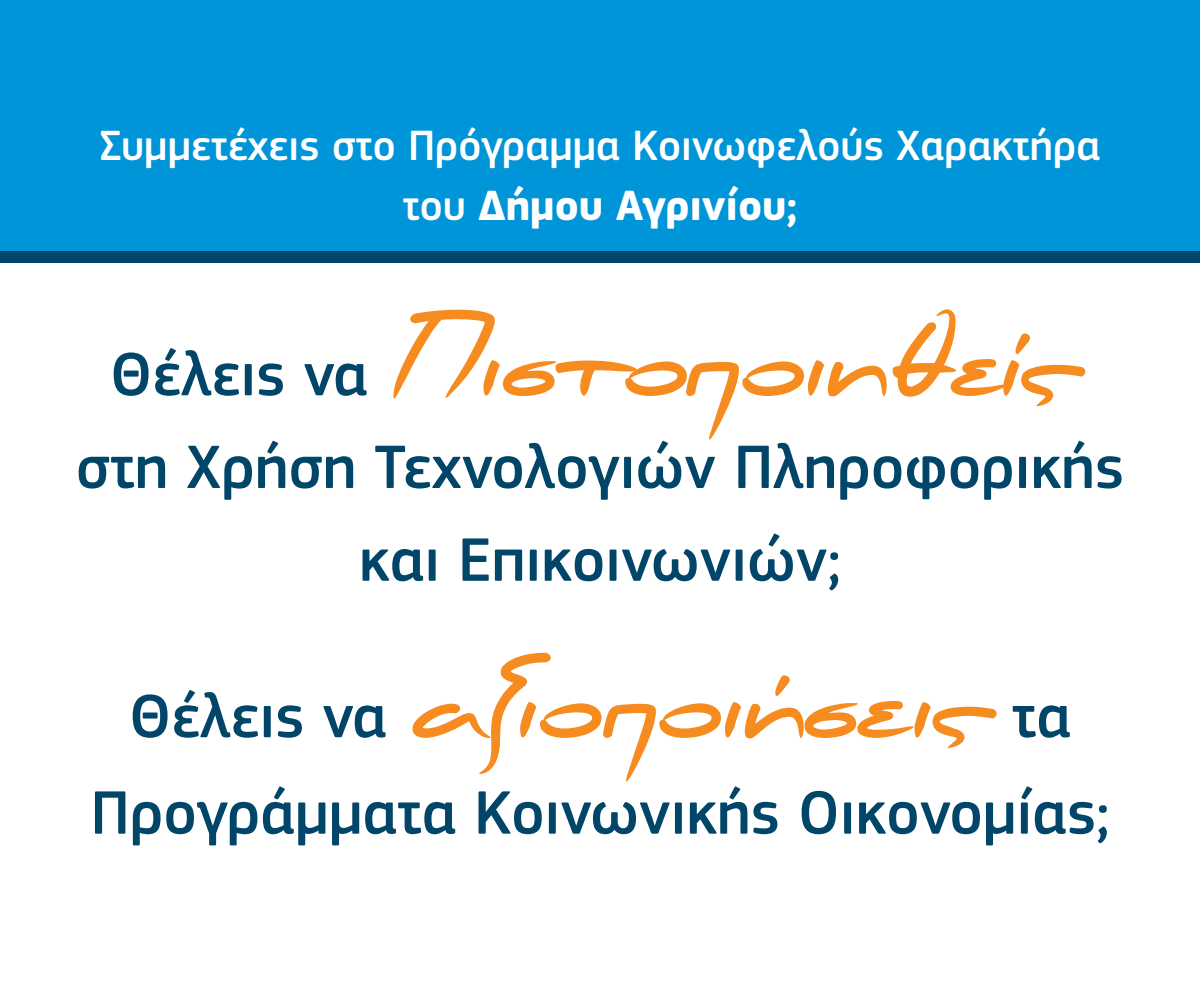
<style>
.page{position:relative;width:1200px;height:1001px;background:#fff}
.page>*{position:absolute;margin:0;border:0;box-sizing:border-box;transform-origin:0 0}
.t1{font:700 115.6px "PF Scandal Pro";letter-spacing:-.07em;color:#f68b1f}
.t2{font:700 115.6px "PF Scandal Pro";letter-spacing:-.09em;color:#f68b1f}
.t3{font:500 63.6px/92.8px "PF Square Sans Pro";color:#014669;text-align:center}
.t4{font:500 44px/60px "PF Square Sans Pro";color:#fff;text-align:center}
.s1{font-weight:700}
.s2{font-family:"PF Square Sans Pro";font-weight:500;font-size:63.6px;color:#014669}
</style>
<div class="page">
<div style="left:0;top:0;width:1200px;height:259px;background:#0094d8"></div>
<div style="left:0;top:251px;width:1200px;height:11px;background:#014669"></div>
<p class="t4" style="left:100px;top:116px;width:1002px">Συμμετέχεις στο Πρόγραμμα Κοινωφελούς Χαρακτήρα του <span class="s1">Δήμου Αγρινίου;</span></p>
<h1 class="t2" style="left:110px;top:287px;width:981px"><span class="s2">Θέλεις να</span> Πιστοποιηθείς</h1>
<p class="t3" style="left:76px;top:422px;width:1049px">στη Χρήση Τεχνολογιών Πληροφορικής και Επικοινωνιών;</p>
<h1 class="t1" style="left:129px;top:629px;width:943px"><span class="s2">Θέλεις να</span> αξιοποιήσεις <span class="s2">τα</span></h1>
<p class="t3" style="left:90px;top:767px;width:1020px">Προγράμματα Κοινωνικής Οικονομίας;</p>
</div>
